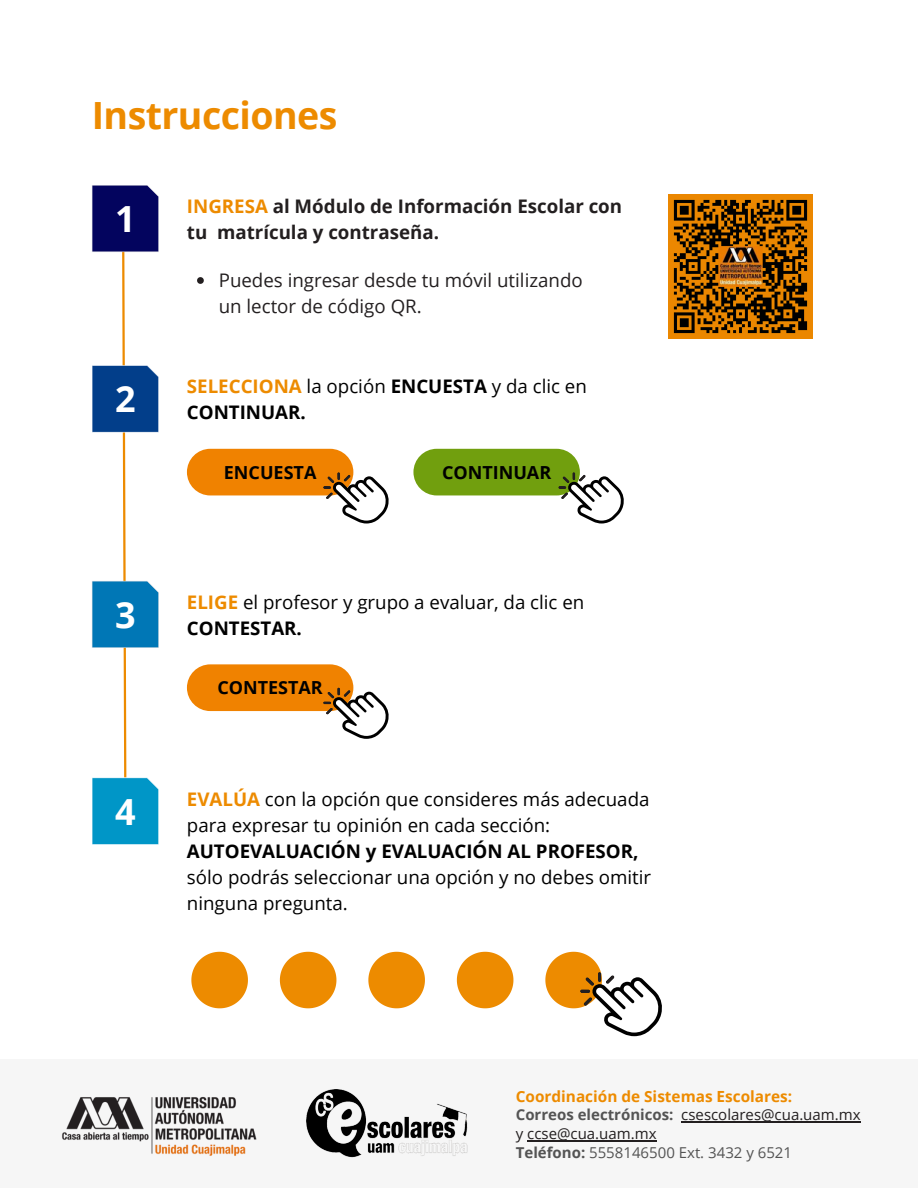
<style>
.page{position:relative;width:918px;height:1188px;background:#fff}
.page>*{position:absolute;margin:0;border:0;box-sizing:border-box;transform-origin:0 0}
.t1{font:700 37.5px "Open Sans";letter-spacing:-.015em;color:#ed8b00}
.t2{font:700 36px "Open Sans";color:#fff}
.t3{font:18.75px/25.8px "Open Sans";color:#000}
.t4{font:700 18.75px/25.8px "Open Sans";color:#231f20}
.t5{font:18.75px/25.8px "Open Sans";color:#231f20}
.t6{font:700 18.75px/25.8px "Open Sans";color:#000}
.t7{font:700 18px "Open Sans";color:#000}
.t8{font:700 15.3px "Open Sans";color:#ed8b00}
.t9{font:15px "Open Sans";color:#231f20}
.t10{font:15px "Open Sans";color:#545454}
.s1{color:#ed8b00}
.s2{font-weight:400}
.s3{font-weight:700;color:#ed8b00}
.s4{font-weight:700}
.s5{font-weight:700;color:#545454}
</style>
<div class="page">
<div style="left:0;top:1059px;width:918px;height:129px;background:#f6f6f6"></div>
<img style="left:62px;top:1097px;width:195px;height:59px">
<img style="left:307px;top:1089px;width:161px;height:69px">
<hr style="left:681px;top:1121px;width:180px;height:1px;background:#231f20">
<hr style="left:527px;top:1140px;width:130px;height:1px;background:#231f20">
<div style="left:187px;top:449px;width:166px;height:46px;background:#f08200;border-radius:23px"></div>
<div style="left:413px;top:449px;width:167px;height:46px;background:#719f0e;border-radius:23px"></div>
<div style="left:187px;top:664px;width:166px;height:47px;background:#f08200;border-radius:23px"></div>
<svg style="left:323px;top:472px;width:65px;height:52px"></svg>
<svg style="left:558px;top:472px;width:65px;height:52px"></svg>
<svg style="left:323px;top:687px;width:65px;height:52px"></svg>
<svg style="left:92px;top:185px;width:67px;height:660px"></svg>
<svg style="left:191px;top:952px;width:57px;height:56px"></svg>
<svg style="left:280px;top:952px;width:56px;height:56px"></svg>
<svg style="left:368px;top:952px;width:57px;height:56px"></svg>
<svg style="left:457px;top:952px;width:56px;height:56px"></svg>
<svg style="left:545px;top:952px;width:117px;height:84px"></svg>
<img style="left:668px;top:195px;width:144px;height:144px">
<svg style="left:197px;top:277px;width:7px;height:7px"></svg>
<p class="t1" style="left:92px;top:89px;width:247px">Instrucciones</p>
<h1 class="t2" style="left:115px;top:194px;width:22px">1</h1>
<p class="t2" style="left:115px;top:374px;width:22px">2</p>
<p class="t2" style="left:115px;top:589px;width:22px">3</p>
<p class="t2" style="left:115px;top:786px;width:22px">4</p>
<p class="t4" style="left:187px;top:193px;width:437px"><span class="s1">INGRESA</span> al Módulo de Información Escolar con tu matrícula y contraseña.</p>
<p class="t5" style="left:219px;top:267px;width:366px">Puedes ingresar desde tu móvil utilizando un lector de código QR.</p>
<h2 class="t6" style="left:187px;top:373px;width:401px"><span class="s1">SELECCIONA</span> <span class="s2">la opción</span> ENCUESTA <span class="s2">y da clic en<br></span>CONTINUAR.</h2>
<h2 class="t7" style="left:224px;top:460px;width:94px">ENCUESTA</h2>
<p class="t7" style="left:442px;top:460px;width:111px">CONTINUAR</p>
<p class="t3" style="left:187px;top:589px;width:399px"><span class="s3">ELIGE</span> el profesor y grupo a evaluar, da clic en<br><span class="s4">CONTESTAR.</span></p>
<p class="t7" style="left:217px;top:675px;width:107px">CONTESTAR</p>
<p class="t3" style="left:187px;top:786px;width:466px"><span class="s3">EVALÚA</span> con la opción que consideres más adecuada para expresar tu opinión en cada sección:<br><span class="s4">AUTOEVALUACIÓN y EVALUACIÓN AL PROFESOR, </span>sólo podrás seleccionar una opción y no debes omitir ninguna pregunta.</p>
<p class="t8" style="left:516px;top:1086px;width:278px">Coordinación de Sistemas Escolares:</p>
<p class="t9" style="left:516px;top:1104px;width:346px"><span class="s5">Correos electrónicos:</span> csescolares@cua.uam.mx</p>
<p class="t9" style="left:516px;top:1123px;width:142px">y ccse@cua.uam.mx</p>
<p class="t10" style="left:516px;top:1142px;width:278px"><span class="s4">Teléfono:</span> 5558146500 Ext. 3432 y 6521</p>
</div>
